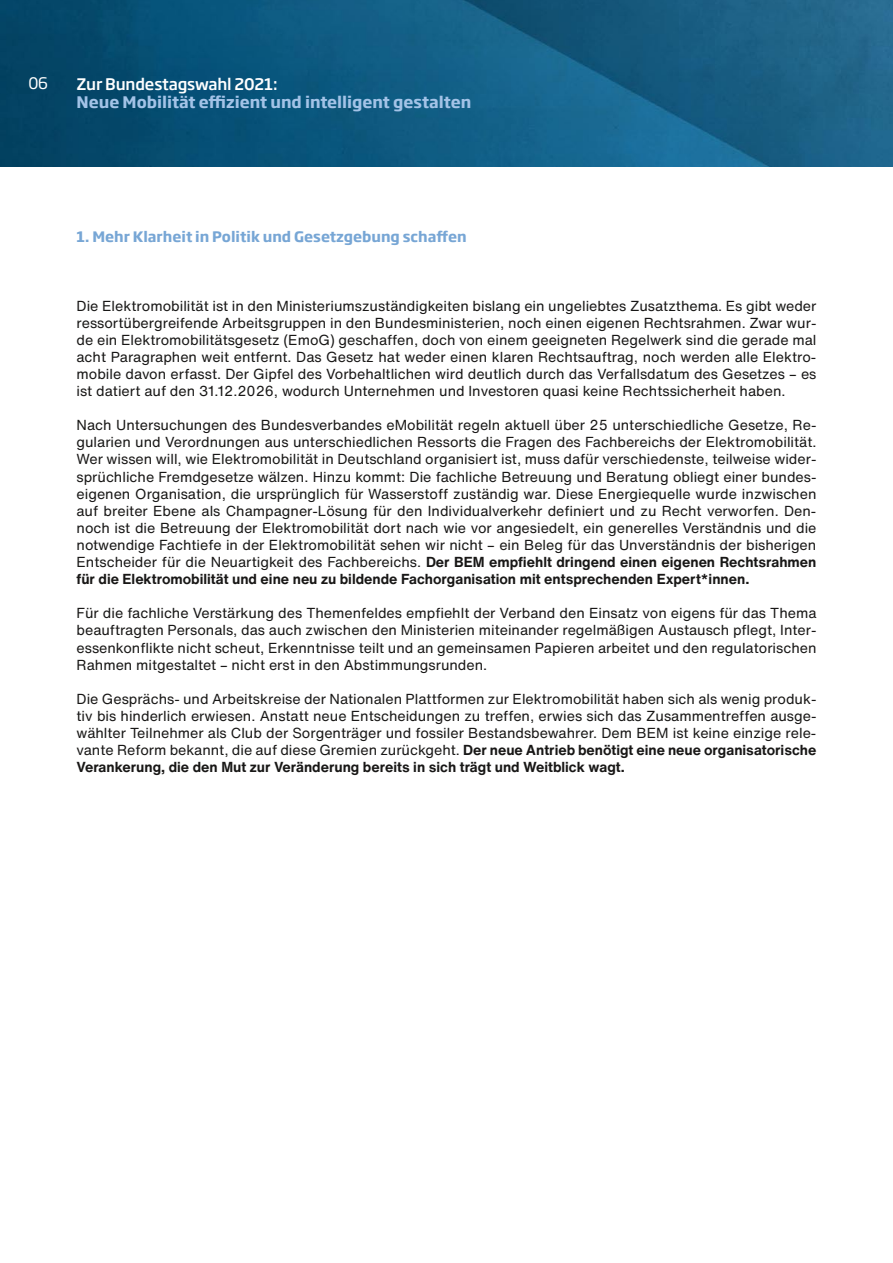
<style>
.page{position:relative;width:893px;height:1263px;background:#fff}
.page>*{position:absolute;margin:0;border:0;box-sizing:border-box;transform-origin:0 0}
.t1{font:700 15.75px "Soho Gothic Pro";color:#a3c3e7}
.t2{font:500 15.75px "Soho Gothic Pro";letter-spacing:-.01em;color:#fff}
.t3{font:15.75px "Soho Gothic Pro";color:#fff}
.t4{font:700 15px "Times";color:#fff}
.t5{font:15px "Times";color:#fff}
.t6{font:14.25px/17.1px "Helvetica Now Text";color:#181716;text-align:justify}
.t7{font:700 14.25px "Soho Gothic Pro";color:#77a6d5}
.s1{font-weight:700}
</style>
<div class="page">
<img style="left:0;top:0;width:893px;height:167px">
<p class="t2" style="left:77px;top:71px;width:203px">Zur Bundestagswahl 2021:</p>
<p class="t1" style="left:77px;top:90px;width:396px">Neue Mobilität effizient und intelligent gestalten</p>
<p class="t3" style="left:28px;top:71px;width:21px">06</p>
<p class="t5" style="left:46px;top:69px;width:16px">07</p>
<p class="t4" style="left:95px;top:69px;width:55px">Kontakt</p>
<p class="t7" style="left:77px;top:225px;width:392px">1. Mehr Klarheit in Politik und Gesetzgebung schaffen</p>
<p class="t6" style="left:77px;top:297px;width:741px">Die Elektromobilität ist in den Ministeriumszuständigkeiten bislang ein ungeliebtes Zusatzthema. Es gibt weder ressortübergreifende Arbeitsgruppen in den Bundesministerien, noch einen eigenen Rechtsrahmen. Zwar wur&shy;de ein Elektromobilitätsgesetz (EmoG) geschaffen, doch von einem geeigneten Regelwerk sind die gerade mal acht Paragraphen weit entfernt. Das Gesetz hat weder einen klaren Rechtsauftrag, noch werden alle Elektro&shy;mobile davon erfasst. Der Gipfel des Vorbehaltlichen wird deutlich durch das Verfallsdatum des Gesetzes – es ist datiert auf den 31.12.2026, wodurch Unternehmen und Investoren quasi keine Rechtssicherheit haben.</p>
<p class="t6" style="left:77px;top:416px;width:741px">Nach Untersuchungen des Bundesverbandes eMobilität regeln aktuell über 25 unterschiedliche Gesetze, Re&shy;gularien und Verordnungen aus unterschiedlichen Ressorts die Fragen des Fachbereichs der Elektromobilität.<br>Wer wissen will, wie Elektromobilität in Deutschland organisiert ist, muss dafür verschiedenste, teilweise wider&shy;sprüchliche Fremdgesetze wälzen. Hinzu kommt: Die fachliche Betreuung und Beratung obliegt einer bundes&shy;eigenen Organisation, die ursprünglich für Wasserstoff zuständig war. Diese Energiequelle wurde inzwischen auf breiter Ebene als Champagner-Lösung für den Individualverkehr definiert und zu Recht verworfen. Den&shy;noch ist die Betreuung der Elektromobilität dort nach wie vor angesiedelt, ein generelles Verständnis und die notwendige Fachtiefe in der Elektromobilität sehen wir nicht – ein Beleg für das Unverständnis der bisherigen Entscheider für die Neuartigkeit des Fachbereichs. <span class="s1">Der BEM empfiehlt dringend einen eigenen Rechtsrahmen für die Elektromobilität und eine neu zu bildende Fachorganisation mit entsprechenden Expert*innen.</span></p>
<p class="t6" style="left:77px;top:604px;width:741px">Für die fachliche Verstärkung des Themenfeldes empfiehlt der Verband den Einsatz von eigens für das Thema beauftragten Personals, das auch zwischen den Ministerien miteinander regelmäßigen Austausch pflegt, Inter&shy;essenkonflikte nicht scheut, Erkenntnisse teilt und an gemeinsamen Papieren arbeitet und den regulatorischen Rahmen mitgestaltet – nicht erst in den Abstimmungsrunden.</p>
<p class="t6" style="left:77px;top:690px;width:741px">Die Gesprächs- und Arbeitskreise der Nationalen Plattformen zur Elektromobilität haben sich als wenig produk&shy;tiv bis hinderlich erwiesen. Anstatt neue Entscheidungen zu treffen, erwies sich das Zusammentreffen ausge&shy;wählter Teilnehmer als Club der Sorgenträger und fossiler Bestandsbewahrer. Dem BEM ist keine einzige rele&shy;vante Reform bekannt, die auf diese Gremien zurückgeht. <span class="s1">Der neue Antrieb benötigt eine neue organisatorische Verankerung, die den Mut zur Veränderung bereits in sich trägt und Weitblick wagt.</span></p>
</div>
